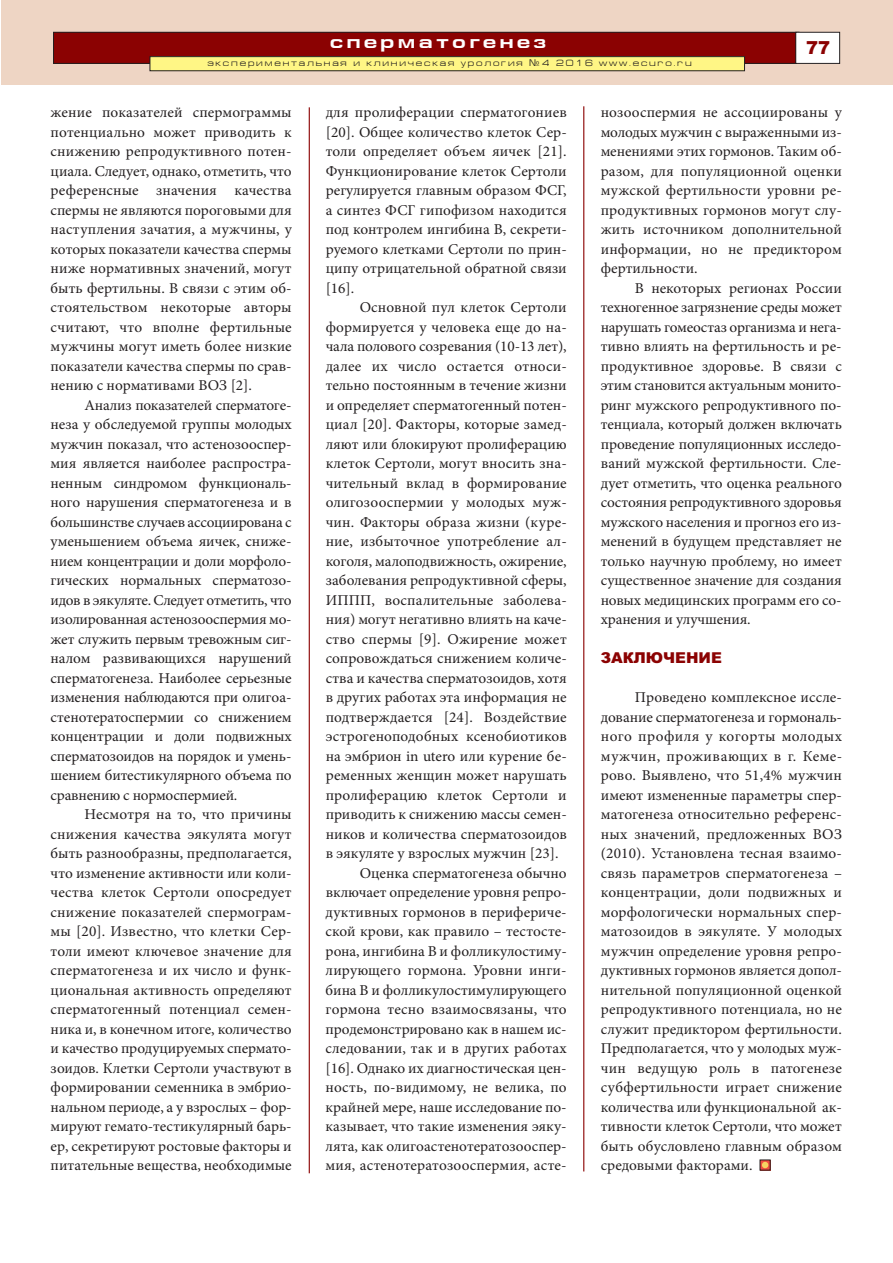
<style>
.page{position:relative;width:893px;height:1263px;background:#fff}
.page>*{position:absolute;margin:0;border:0;box-sizing:border-box;transform-origin:0 0}
.t1{font:700 18px "Europe Ext";letter-spacing:.2em;color:#fff}
.t2{font:900 18px "Arial";color:#8b0202}
.t3{font:15px/19.5px "Minion Pro";color:#231f20;text-align:justify}
.t4{font:900 15px "Arial";color:#8b0202}
.t5{font:9px "Europe Ext Normal";letter-spacing:.2em;color:#231f20}
.s1{font-family:"Europe"}
</style>
<div class="page">
<hr style="left:309px;top:107px;width:1px;height:1066px;background:#8b0202">
<hr style="left:583px;top:106px;width:1px;height:1065px;background:#8b0202">
<svg style="left:762px;top:1162px;width:6px;height:6px"></svg>
<div style="left:1px;top:0;width:892px;height:85px;background:#eed5c4"></div>
<div style="left:54px;top:32px;width:745px;height:31px;background:#8b0202"></div>
<div style="left:53px;top:32px;width:746px;height:32px;border:1px solid #231f20"></div>
<div style="left:796px;top:32px;width:44px;height:31px;background:#fff"></div>
<div style="left:795px;top:32px;width:45px;height:32px;border:1px solid #231f20"></div>
<div style="left:150px;top:57px;width:594px;height:14px;background:#fff685"></div>
<div style="left:150px;top:56px;width:595px;height:15px;border:1px solid #231f20"></div>
<p class="t1" style="left:330px;top:31px;width:217px">сперматогенез</p>
<p class="t5" style="left:207px;top:58px;width:486px">экспериментальная и клиническая урология <span class="s1">¹</span>4 2016 www.ecuro.ru</p>
<p class="t2" style="left:806px;top:37px;width:26px">77</p>
<p class="t3" style="left:51px;top:104px;width:243px">жение показателей спермограммы потенциально может приводить к снижению репродуктивного потен&shy;циала. Следует, однако, отметить, что референсные значения качества спермы не являются пороговыми для наступления зачатия, а мужчины, у которых показатели качества спермы ниже нормативных значений, могут быть фертильны. В связи с этим об&shy;стоятельством некоторые авторы считают, что вполне фертильные мужчины могут иметь более низкие показатели качества спермы по срав&shy;нению с нормативами ВОЗ [2].</p>
<p class="t3" style="left:51px;top:396px;width:243px;text-indent:34px">Анализ показателей сперматоге&shy;неза у обследуемой группы молодых мужчин показал, что астенозооспер&shy;мия является наиболее распростра&shy;ненным синдромом функциональ&shy;ного нарушения сперматогенеза и в большинстве случаев ассоциирована с уменьшением объема яичек, сниже&shy;нием концентрации и доли морфоло&shy;гических нормальных сперматозо&shy;идов в эякуляте. Следует отметить, что изолированная астенозооспермия мо&shy;жет служить первым тревожным сиг&shy;налом развивающихся нарушений сперматогенеза. Наиболее серьезные изменения наблюдаются при олигоа&shy;стенотератоспермии со снижением концентрации и доли подвижных сперматозоидов на порядок и умень&shy;шением битестикулярного объема по сравнению с нормоспермией.</p>
<p class="t3" style="left:51px;top:806px;width:243px;text-indent:34px">Несмотря на то, что причины снижения качества эякулята могут быть разнообразны, предполагается, что изменение активности или коли&shy;чества клеток Сертоли опосредует снижение показателей спермограм&shy;мы [20]. Известно, что клетки Сер&shy;толи имеют ключевое значение для сперматогенеза и их число и функ&shy;циональная активность определяют сперматогенный потенциал семен&shy;ника и, в конечном итоге, количество и качество продуцируемых спермато&shy;зоидов. Клетки Сертоли участвуют в формировании семенника в эмбрио&shy;нальном периоде, а у взрослых – фор&shy;мируют гемато-тестикулярный барь&shy;ер, секретируют ростовые факторы и питательные вещества, необходимые</p>
<p class="t3" style="left:326px;top:104px;width:243px">для пролиферации сперматогониев [20]. Общее количество клеток Сер&shy;толи определяет объем яичек [21].<br>Функционирование клеток Сертоли регулируется главным образом ФСГ, а синтез ФСГ гипофизом находится под контролем ингибина В, секрети&shy;руемого клетками Сертоли по прин&shy;ципу отрицательной обратной связи [16].</p>
<p class="t3" style="left:360px;top:299px;width:209px">Основной пул клеток Сертоли</p>
<p class="t3" style="left:326px;top:318px;width:243px">формируется у человека еще до на-</p>
<p class="t3" style="left:326px;top:338px;width:243px">чала полового созревания (10-13 лет),</p>
<p class="t3" style="left:326px;top:357px;width:243px">далее их число остается относи-</p>
<p class="t3" style="left:326px;top:377px;width:243px">тельно постоянным в течение жизни</p>
<p class="t3" style="left:326px;top:396px;width:243px">и определяет сперматогенный потен-</p>
<p class="t3" style="left:326px;top:416px;width:243px">циал [20]. Факторы, которые замед-</p>
<p class="t3" style="left:326px;top:435px;width:243px">ляют или блокируют пролиферацию</p>
<p class="t3" style="left:326px;top:455px;width:243px">клеток Сертоли, могут вносить зна-</p>
<p class="t3" style="left:326px;top:474px;width:243px">чительный вклад в формирование</p>
<p class="t3" style="left:326px;top:494px;width:243px">олигозооспермии у молодых муж-</p>
<p class="t3" style="left:326px;top:513px;width:243px">чин. Факторы образа жизни (куре-</p>
<p class="t3" style="left:326px;top:533px;width:243px">ние, избыточное употребление ал-</p>
<p class="t3" style="left:326px;top:552px;width:243px">коголя, малоподвижность, ожирение,</p>
<p class="t3" style="left:326px;top:572px;width:243px">заболевания репродуктивной сферы,</p>
<p class="t3" style="left:326px;top:591px;width:243px">ИППП, воспалительные заболева-</p>
<p class="t3" style="left:326px;top:611px;width:243px">ния) могут негативно влиять на каче-</p>
<p class="t3" style="left:326px;top:630px;width:243px">ство спермы [9]. Ожирение может</p>
<p class="t3" style="left:326px;top:650px;width:243px">сопровождаться снижением количе-</p>
<p class="t3" style="left:326px;top:669px;width:243px">ства и качества сперматозоидов, хотя</p>
<p class="t3" style="left:326px;top:689px;width:243px">в других работах эта информация не</p>
<p class="t3" style="left:326px;top:708px;width:243px">подтверждается [24]. Воздействие</p>
<p class="t3" style="left:326px;top:728px;width:243px">эстрогеноподобных ксенобиотиков</p>
<p class="t3" style="left:326px;top:747px;width:243px">на эмбрион in utero или курение бе-</p>
<p class="t3" style="left:326px;top:767px;width:243px">ременных женщин может нарушать</p>
<p class="t3" style="left:326px;top:786px;width:243px">пролиферацию клеток Сертоли и</p>
<p class="t3" style="left:326px;top:806px;width:243px">приводить к снижению массы семен-</p>
<p class="t3" style="left:326px;top:825px;width:243px">ников и количества сперматозоидов</p>
<p class="t3" style="left:326px;top:845px;width:234px">в эякуляте у взрослых мужчин [23].</p>
<p class="t3" style="left:360px;top:864px;width:209px">Оценка сперматогенеза обычно</p>
<p class="t3" style="left:326px;top:884px;width:243px">включает определение уровня репро-</p>
<p class="t3" style="left:326px;top:903px;width:243px">дуктивных гормонов в перифериче-</p>
<p class="t3" style="left:326px;top:923px;width:243px">ской крови, как правило – тестосте-</p>
<p class="t3" style="left:326px;top:942px;width:243px">рона, ингибина В и фолликулостиму-</p>
<p class="t3" style="left:326px;top:962px;width:243px">лирующего гормона. Уровни инги-</p>
<p class="t3" style="left:326px;top:981px;width:243px">бина В и фолликулостимулирующего</p>
<p class="t3" style="left:326px;top:1001px;width:243px">гормона тесно взаимосвязаны, что</p>
<p class="t3" style="left:326px;top:1020px;width:243px">продемонстрировано как в нашем ис-</p>
<p class="t3" style="left:326px;top:1040px;width:243px">следовании, так и в других работах</p>
<p class="t3" style="left:326px;top:1059px;width:243px">[16]. Однако их диагностическая цен-</p>
<p class="t3" style="left:326px;top:1079px;width:243px">ность, по-видимому, не велика, по</p>
<p class="t3" style="left:326px;top:1098px;width:243px">крайней мере, наше исследование по-</p>
<p class="t3" style="left:326px;top:1118px;width:243px">казывает, что такие изменения эяку-</p>
<p class="t3" style="left:326px;top:1137px;width:243px">лята, как олигоастенотератозооспер-</p>
<p class="t3" style="left:326px;top:1157px;width:243px">мия, астенотератозооспермия, асте-</p>
<p class="t3" style="left:601px;top:104px;width:243px">нозооспермия не ассоциированы у молодых мужчин с выраженными из&shy;менениями этих гормонов. Таким об&shy;разом, для популяционной оценки мужской фертильности уровни ре&shy;продуктивных гормонов могут слу&shy;жить источником дополнительной информации, но не предиктором фертильности.</p>
<p class="t3" style="left:601px;top:279px;width:243px;text-indent:34px">В некоторых регионах России техногенное загрязнение среды может нарушать гомеостаз организма и нега&shy;тивно влиять на фертильность и ре&shy;продуктивное здоровье. В связи с этим становится актуальным монито&shy;ринг мужского репродуктивного по&shy;тенциала, который должен включать проведение популяционных исследо&shy;ваний мужской фертильности. Сле&shy;дует отметить, что оценка реального состояния репродуктивного здоровья мужского населения и прогноз его из&shy;менений в будущем представляет не только научную проблему, но имеет существенное значение для создания новых медицинских программ его со&shy;хранения и улучшения.</p>
<p class="t4" style="left:601px;top:649px;width:123px">ЗАКЛЮЧЕНИЕ</p>
<p class="t3" style="left:601px;top:689px;width:243px;text-indent:34px">Проведено комплексное иссле&shy;дование сперматогенеза и гормональ&shy;ного профиля у когорты молодых мужчин, проживающих в г. Кеме&shy;рово. Выявлено, что 51,4% мужчин имеют измененные параметры спер&shy;матогенеза относительно референс&shy;ных значений, предложенных ВОЗ (2010). Установлена тесная взаимо&shy;связь параметров сперматогенеза – концентрации, доли подвижных и морфологически нормальных спер&shy;матозоидов в эякуляте. У молодых мужчин определение уровня репро&shy;дуктивных гормонов является допол&shy;нительной популяционной оценкой репродуктивного потенциала, но не служит предиктором фертильности.<br>Предполагается, что у молодых муж&shy;чин ведущую роль в патогенезе субфертильности играет снижение количества или функциональной ак&shy;тивности клеток Сертоли, что может быть обусловлено главным образом средовыми факторами.</p>
</div>
